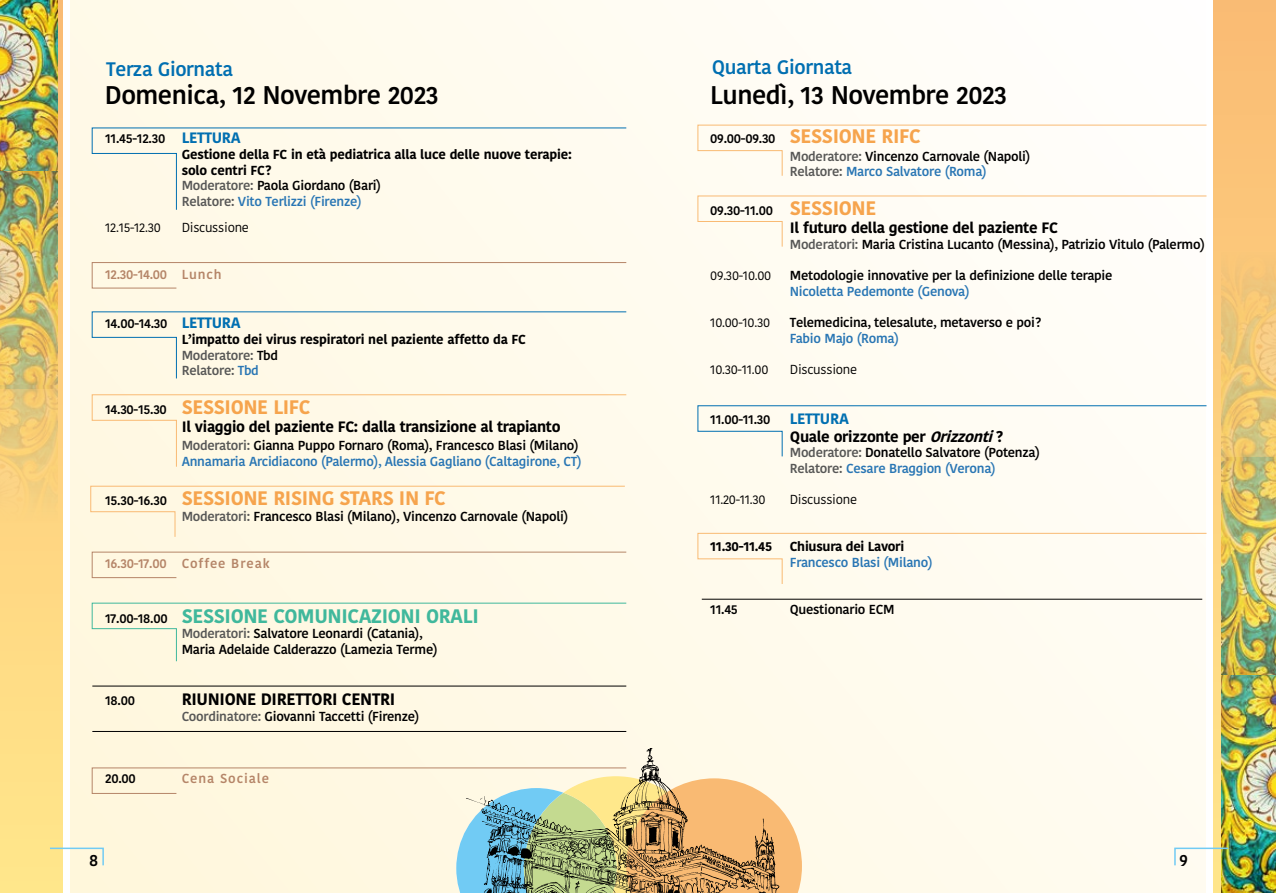
<style>
.page{position:relative;width:1276px;height:893px;background:#fff}
.page>*{position:absolute;margin:0;border:0;box-sizing:border-box;transform-origin:0 0}
.t1{font:600 25.5px "Kohinoor Telugu";letter-spacing:-.02em;color:#000}
.t2{font:700 19.5px "Kohinoor Telugu";letter-spacing:-.02em;color:#f6a44d}
.t3{font:700 19.5px "Kohinoor Telugu";letter-spacing:-.02em;color:#40b89c}
.t4{font:600 19.5px "Kohinoor Telugu";letter-spacing:-.02em;color:#006fb1}
.t5{font:700 16.5px "Kohinoor Telugu";letter-spacing:-.02em;color:#000}
.t6{font:600 16.5px "Kohinoor Telugu";color:#000}
.t7{font:700 15px/18px "Kohinoor Telugu";letter-spacing:-.02em;color:#000}
.t8{font:600 13.05px/15.6px "Kohinoor Telugu";letter-spacing:-.02em;color:#000}
.t9{font:700 13.05px/15.6px "Kohinoor Telugu";letter-spacing:-.01em;color:#000}
.t10{font:600 13.05px/15.6px "Kohinoor Telugu";letter-spacing:-.02em;color:#2976b4}
.t11{font:13.05px "Kohinoor Telugu";letter-spacing:-.02em;color:#000}
.t12{font:600 13.05px "Kohinoor Telugu";letter-spacing:.07em;color:#b58568}
.t13{font:600 13.05px "Kohinoor Telugu";letter-spacing:.025em;color:#b58568}
.s1{font-weight:600;font-size:13.05px;color:#000}
.s2{color:#575756}
.s3{color:#2976b4}
.s4{font-weight:700;font-size:19.5px;color:#f6a44d}
.s5{font-weight:600}
.s6{font-size:15px;color:#006fb1}
.s7{font-weight:600;color:#575756}
.s8{font-weight:600;color:#2976b4}
.s9{color:#000}
.s10{color:#006fb1}
.s11{font-style:italic}
</style>
<div class="page">
<div style="left:71px;top:0;width:1135px;height:893px;background:linear-gradient(to right,#fff9e4,#fffcf6)"></div>
<div style="left:466px;top:748px;width:338px;height:145px;background:#fff9e8"></div>
<svg style="left:1213px;top:0;width:63px;height:893px;background:#f9c578"></svg>
<div style="left:0;top:0;width:62px;height:893px;background:linear-gradient(to bottom,#fabb74,#ffe78b)"></div>
<img style="left:1222px;top:460px;width:54px;height:216px">
<img style="left:1222px;top:676px;width:54px;height:217px">
<img style="left:1222px;top:234px;width:54px;height:226px">
<img style="left:0;top:171px;width:57px;height:215px">
<img style="left:0;top:0;width:57px;height:171px">
<img style="left:0;top:386px;width:57px;height:226px">
<svg style="left:1173px;top:847px;width:56px;height:20px"></svg>
<div style="left:91px;top:127px;width:536px;height:84px;background:#fffaeb"></div>
<div style="left:91px;top:311px;width:536px;height:68px;background:#fffae8"></div>
<hr style="left:92px;top:686px;width:534px;height:1px;background:#000">
<div style="left:91px;top:262px;width:536px;height:27px;background:#fffae9"></div>
<div style="left:91px;top:394px;width:536px;height:73px;background:#fff9e7"></div>
<div style="left:91px;top:602px;width:536px;height:60px;background:#fff9e4"></div>
<div style="left:90px;top:485px;width:535px;height:53px;background:#fff9e6"></div>
<hr style="left:92px;top:731px;width:534px;height:1px;background:#000">
<svg style="left:91px;top:551px;width:536px;height:27px;background:#fbf3df"></svg>
<svg style="left:48px;top:763px;width:754px;height:130px;background:#e1d8b9"></svg>
<svg style="left:697px;top:124px;width:510px;height:52px"></svg>
<div style="left:697px;top:195px;width:510px;height:52px;background:#fffcf5"></div>
<div style="left:697px;top:533px;width:510px;height:52px;background:#fffbf0"></div>
<div style="left:697px;top:405px;width:510px;height:52px;background:#fffcf2"></div>
<hr style="left:702px;top:599px;width:500px;height:1px;background:#000">
<h2 class="t4" style="left:711px;top:56px;width:142px">Quarta Giornata</h2>
<h2 class="t4" style="left:106px;top:58px;width:128px">Terza Giornata</h2>
<h1 class="t1" style="left:105px;top:80px;width:335px">Domenica, 12 Novembre 2023</h1>
<h1 class="t1" style="left:710px;top:80px;width:298px">Lunedì, 13 Novembre 2023</h1>
<h2 class="t2" style="left:710px;top:125px;width:212px"><span class="s1">09.00-09.30</span> SESSIONE RIFC</h2>
<p class="t8" style="left:790px;top:148px;width:242px"><span class="s2">Moderatore:</span> Vincenzo Carnovale (Napoli)<br><span class="s2">Relatore:</span> <span class="s3">Marco Salvatore (Roma)</span></p>
<p class="t8" style="left:710px;top:203px;width:168px">09.30-11.00 <span class="s4">SESSIONE</span></p>
<p class="t7" style="left:790px;top:219px;width:270px">Il futuro della gestione del paziente FC</p>
<p class="t8" style="left:790px;top:237px;width:416px"><span class="s2">Moderatori:</span> Maria Cristina Lucanto (Messina), Patrizio Vitulo (Palermo)</p>
<p class="t11" style="left:710px;top:268px;width:63px">09.30-10.00</p>
<p class="t8" style="left:790px;top:268px;width:324px">Metodologie innovative per la definizione delle terapie</p>
<p class="t10" style="left:790px;top:284px;width:181px">Nicoletta Pedemonte (Genova)</p>
<p class="t11" style="left:710px;top:315px;width:61px">10.00-10.30</p>
<p class="t8" style="left:790px;top:315px;width:253px">Telemedicina, telesalute, metaverso e poi?</p>
<p class="t10" style="left:790px;top:331px;width:111px">Fabio Majo (Roma)</p>
<p class="t11" style="left:710px;top:362px;width:60px">10.30-11.00</p>
<p class="t11" style="left:790px;top:362px;width:69px">Discussione</p>
<p class="t9" style="left:182px;top:131px;width:392px;text-indent:-76px"><span class="s5">11.45-12.30</span> <span class="s6">LETTURA<br></span>Gestione della FC in età pediatrica alla luce delle nuove terapie: solo centri FC?<br><span class="s7">Moderatore:</span> <span class="s5">Paola Giordano (Bari)<br></span><span class="s7">Relatore:</span> <span class="s8">Vito Terlizzi (Firenze)</span></p>
<p class="t11" style="left:105px;top:220px;width:57px">12.15-12.30</p>
<p class="t11" style="left:182px;top:220px;width:69px">Discussione</p>
<p class="t13" style="left:105px;top:267px;width:118px">12.30-14.00 Lunch</p>
<p class="t9" style="left:182px;top:316px;width:346px;text-indent:-76px"><span class="s5">14.00-14.30</span> <span class="s6">LETTURA<br></span>L’impatto dei virus respiratori nel paziente affetto da FC<br><span class="s7">Moderatore:</span> <span class="s5">Tbd<br></span><span class="s7">Relatore:</span> <span class="s8">Tbd</span></p>
<h2 class="t2" style="left:105px;top:396px;width:207px"><span class="s1">14.30-15.30</span> SESSIONE LIFC</h2>
<p class="t7" style="left:182px;top:418px;width:380px">Il viaggio del paziente FC: dalla transizione al trapianto</p>
<p class="t10" style="left:182px;top:438px;width:401px"><span class="s2">Moderatori:</span> <span class="s9">Gianna Puppo Fornaro (Roma), Francesco Blasi (Milano)<br></span>Annamaria Arcidiacono (Palermo), Alessia Gagliano (Caltagirone, CT)</p>
<h2 class="t2" style="left:105px;top:487px;width:342px"><span class="s1">15.30-16.30</span> SESSIONE RISING STARS IN FC</h2>
<p class="t8" style="left:182px;top:509px;width:388px"><span class="s2">Moderatori:</span> Francesco Blasi (Milano), Vincenzo Carnovale (Napoli)</p>
<p class="t12" style="left:105px;top:556px;width:166px">16.30-17.00 Coffee Break</p>
<p class="t8" style="left:710px;top:411px;width:62px">11.00-11.30</p>
<p class="t7" style="left:790px;top:409px;width:215px"><span class="s10">LETTURA<br></span>Quale orizzonte per <span class="s11">Orizzonti</span>?</p>
<p class="t8" style="left:790px;top:445px;width:252px"><span class="s2">Moderatore:</span> Donatello Salvatore (Potenza)<br><span class="s2">Relatore:</span> <span class="s3">Cesare Braggion (Verona)</span></p>
<p class="t11" style="left:710px;top:492px;width:57px">11.20-11.30</p>
<p class="t11" style="left:790px;top:492px;width:69px">Discussione</p>
<p class="t9" style="left:710px;top:539px;width:63px">11.30-11.45</p>
<p class="t9" style="left:790px;top:539px;width:116px">Chiusura dei Lavori</p>
<p class="t10" style="left:790px;top:555px;width:144px">Francesco Blasi (Milano)</p>
<p class="t8" style="left:710px;top:602px;width:29px">11.45</p>
<p class="t8" style="left:790px;top:602px;width:106px">Questionario ECM</p>
<h2 class="t3" style="left:105px;top:604px;width:375px"><span class="s1">17.00-18.00</span> SESSIONE COMUNICAZIONI ORALI</h2>
<p class="t8" style="left:182px;top:626px;width:257px"><span class="s2">Moderatori:</span> Salvatore Leonardi (Catania),<br>Maria Adelaide Calderazzo (Lamezia Terme)</p>
<p class="t8" style="left:105px;top:693px;width:31px">18.00</p>
<p class="t5" style="left:182px;top:690px;width:215px">RIUNIONE DIRETTORI CENTRI</p>
<p class="t8" style="left:182px;top:708px;width:239px"><span class="s2">Coordinatore:</span> Giovanni Taccetti (Firenze)</p>
<p class="t8" style="left:105px;top:771px;width:32px">20.00</p>
<p class="t12" style="left:182px;top:771px;width:89px">Cena Sociale</p>
<p class="t6" style="left:89px;top:850px;width:11px">8</p>
<p class="t6" style="left:1179px;top:850px;width:10px">9</p>
</div>
